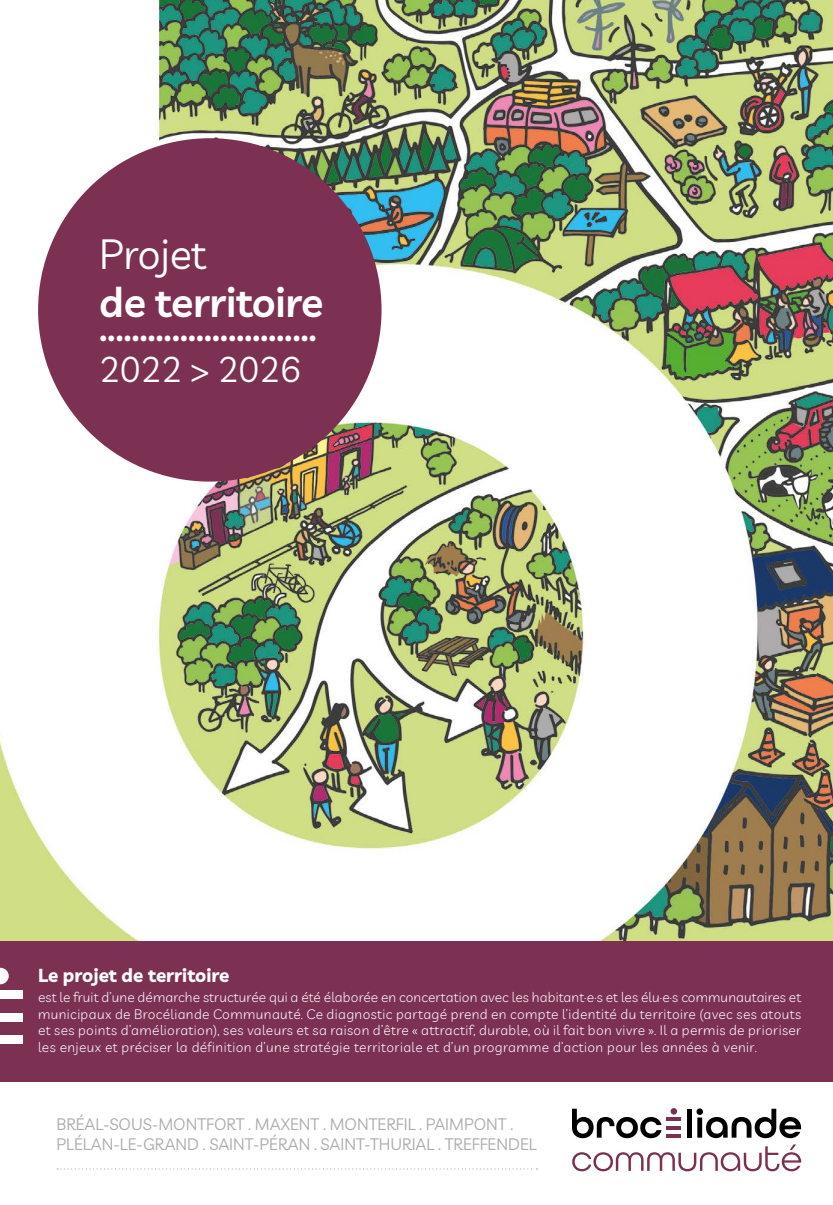
<style>
.page{position:relative;width:833px;height:1205px;background:#fff}
.page>*{position:absolute;margin:0;border:0;box-sizing:border-box;transform-origin:0 0}
.t1{font:500 41.25px "Livvic";color:#fff}
.t2{font:600 41.25px "Livvic";letter-spacing:-.01em;color:#fff}
.t3{font:41.25px "Livvic";letter-spacing:-.01em;color:#fff}
.t4{font:35px "Livvic";letter-spacing:-.01em;color:#fff}
.t5{font:700 18.75px "Livvic";color:#fff}
.t6{font:16.25px/20px "Livvic";color:#adabac}
.t7{font:300 13.75px/16.5px "Livvic";letter-spacing:.03em;color:#fff;text-align:justify}
</style>
<div class="page">
<img style="left:0;top:0;width:833px;height:941px">
<div style="left:0;top:941px;width:833px;height:141px;background:#7c3153"></div>
<div style="left:38px;top:138px;width:343px;height:344px;background:#7c3153;border-radius:50%"></div>
<svg style="left:0;top:968px;width:9px;height:16px"></svg>
<div style="left:0;top:991px;width:22px;height:8px;background:#fff"></div>
<div style="left:0;top:1013px;width:22px;height:8px;background:#fff"></div>
<div style="left:0;top:1035px;width:22px;height:8px;background:#fff"></div>
<svg style="left:57px;top:1168px;width:480px;height:1px"></svg>
<svg style="left:572px;top:1144px;width:229px;height:27px"></svg>
<svg style="left:572px;top:1108px;width:89px;height:30px"></svg>
<div style="left:687px;top:1108px;width:5px;height:29px;background:#000"></div>
<svg style="left:696px;top:1108px;width:105px;height:30px"></svg>
<div style="left:670px;top:1108px;width:7px;height:6px;background:#7b3053;border-radius:50%"></div>
<hr style="left:666px;top:1117px;width:15px;height:3px;background:#7b3053">
<hr style="left:666px;top:1126px;width:15px;height:3px;background:#7b3053">
<hr style="left:666px;top:1135px;width:15px;height:3px;background:#7b3053">
<h1 class="t3" style="left:99px;top:224px;width:109px">Projet</h1>
<h1 class="t2" style="left:99px;top:271px;width:226px">de territoire</h1>
<h1 class="t1" style="left:99px;top:295px;width:219px">...........................</h1>
<h2 class="t4" style="left:99px;top:343px;width:203px">2022 &gt; 2026</h2>
<h3 class="t5" style="left:38px;top:960px;width:193px">Le projet de territoire</h3>
<p class="t7" style="left:38px;top:988px;width:764px">est le fruit d’une démarche structurée qui a été élaborée en concertation avec les habitant·e·s et les élu·e·s communautaires et municipaux de Brocéliande Communauté. Ce diagnostic partagé prend en compte l’identité du territoire (avec ses atouts et ses points d’amélioration), ses valeurs et sa raison d’être « attractif, durable, où il fait bon vivre ». Il a permis de prioriser les enjeux et préciser la définition d’une stratégie territoriale et d’un programme d’action pour les années à venir.</p>
<p class="t6" style="left:57px;top:1113px;width:481px">BRÉAL-SOUS-MONTFORT . MAXENT . MONTERFIL . PAIMPONT .<br>PLÉLAN-LE-GRAND . SAINT-PÉRAN . SAINT-THURIAL . TREFFENDEL</p>
</div>
